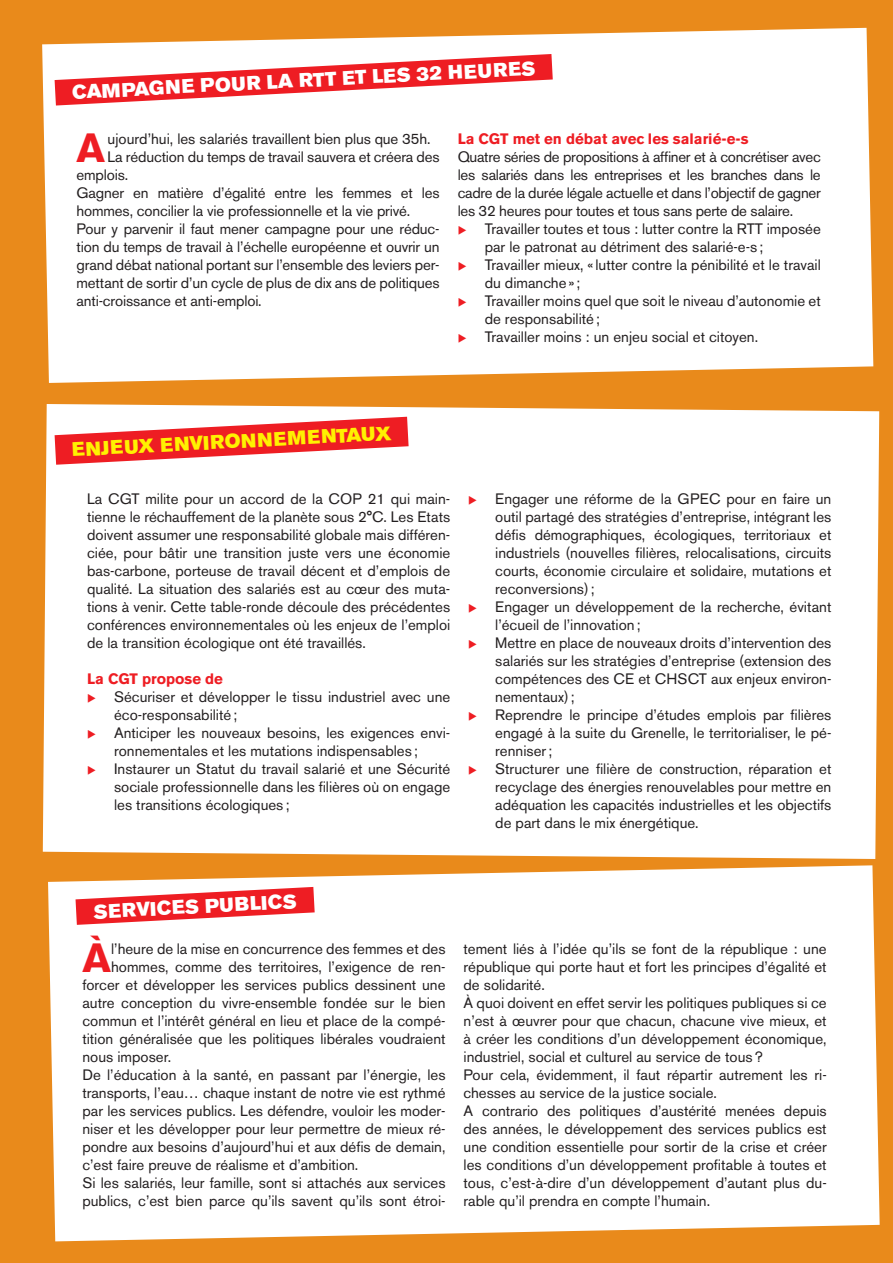
<style>
.page{position:relative;width:893px;height:1263px;background:#e98a1b}
.page>*{position:absolute;margin:0;border:0;box-sizing:border-box;transform-origin:0 0}
.t1{font:700 40.5px "Akzidenz Grotesk BE";color:#ee1d23}
.t2{font:19.5px "Akzidenz Grotesk BE Super";color:#fff}
.t3{font:19.5px "Akzidenz Grotesk BE Super";color:#fff101}
.t4{font:15px/18px "Akzidenz Grotesk BE";color:#231f20;text-align:justify}
.t5{font:700 15px "Akzidenz Grotesk BE";color:#ee1d23}
.s1{color:#ee1d23}
</style>
<div class="page">
<div style="left:42px;top:28px;width:831px;height:355px;background:#fff"></div>
<div style="left:43px;top:404px;width:836px;height:455px;background:#fff"></div>
<svg style="left:55px;top:54px;width:498px;height:52px"></svg>
<svg style="left:55px;top:417px;width:354px;height:48px"></svg>
<div style="left:48px;top:865px;width:832px;height:376px;background:#fff"></div>
<svg style="left:76px;top:887px;width:239px;height:38px"></svg>
<h2 class="t2" style="left:71px;top:81px;width:466px;rotate:-3deg">CAMPAGNE POUR LA RTT ET LES 32 HEURES</h2>
<h1 class="t1" style="left:77px;top:124px;width:30px">A</h1>
<p class="t4" style="left:108px;top:130px;width:324px">ujourd’hui, les salariés travaillent bien plus que 35h.</p>
<p class="t4" style="left:108px;top:148px;width:333px">La réduction du temps de travail sauvera et créera des</p>
<p class="t4" style="left:77px;top:166px;width:53px">emplois.</p>
<p class="t4" style="left:77px;top:184px;width:365px">Gagner en matière d’égalité entre les femmes et les</p>
<p class="t4" style="left:77px;top:202px;width:335px">hommes, concilier la vie professionnelle et la vie privé.</p>
<p class="t4" style="left:77px;top:220px;width:365px">Pour y parvenir il faut mener campagne pour une réduc-</p>
<p class="t4" style="left:77px;top:238px;width:365px">tion du temps de travail à l’échelle européenne et ouvrir un</p>
<p class="t4" style="left:77px;top:256px;width:365px">grand débat national portant sur l’ensemble des leviers per-</p>
<p class="t4" style="left:77px;top:274px;width:365px">mettant de sortir d’un cycle de plus de dix ans de politiques</p>
<p class="t4" style="left:77px;top:292px;width:187px">anti-croissance et anti-emploi.</p>
<p class="t5" style="left:458px;top:130px;width:292px">La CGT met en débat avec les salarié-e-s</p>
<p class="t4" style="left:458px;top:148px;width:365px">Quatre séries de propositions à affiner et à concrétiser avec les salariés dans les entreprises et les branches dans le cadre de la durée légale actuelle et dans l’objectif de gagner les 32 heures pour toutes et tous sans perte de salaire.</p>
<p class="t4" style="left:485px;top:220px;width:338px;text-indent:-27px"><span class="s1">◆</span> Travailler toutes et tous : lutter contre la RTT imposée par le patronat au détriment des salarié-e-s ;</p>
<p class="t4" style="left:485px;top:256px;width:338px;text-indent:-27px"><span class="s1">◆</span> Travailler mieux, «lutter contre la pénibilité et le travail du dimanche»;</p>
<p class="t4" style="left:485px;top:292px;width:338px;text-indent:-27px"><span class="s1">◆</span> Travailler moins quel que soit le niveau d’autonomie et de responsabilité;</p>
<p class="t4" style="left:458px;top:328px;width:302px"><span class="s1">◆</span> Travailler moins : un enjeu social et citoyen.</p>
<h2 class="t3" style="left:71px;top:438px;width:321px;rotate:-3deg">ENJEUX ENVIRONNEMENTAUX</h2>
<p class="t4" style="left:87px;top:490px;width:365px">La CGT milite pour un accord de la COP 21 qui main&shy;tienne le réchauffement de la planète sous 2°C. Les Etats doivent assumer une responsabilité globale mais différen&shy;ciée, pour bâtir une transition juste vers une économie bas-carbone, porteuse de travail décent et d’emplois de qualité. La situation des salariés est au cœur des muta&shy;tions à venir. Cette table-ronde découle des précédentes conférences environnementales où les enjeux de l’emploi de la transition écologique ont été travaillés.</p>
<p class="t5" style="left:87px;top:670px;width:137px">La CGT propose de</p>
<p class="t4" style="left:114px;top:688px;width:338px;text-indent:-27px"><span class="s1">◆</span> Sécuriser et développer le tissu industriel avec une éco-responsabilité;</p>
<p class="t4" style="left:87px;top:724px;width:365px;text-align:center"><span class="s1">◆</span> Anticiper les nouveaux besoins, les exigences envi&shy;ronnementales et les mutations indispensables ;</p>
<p class="t4" style="left:114px;top:760px;width:338px;text-indent:-27px"><span class="s1">◆</span> Instaurer un Statut du travail salarié et une Sécurité sociale professionnelle dans les filières où on engage les transitions écologiques ;</p>
<p class="t4" style="left:495px;top:490px;width:338px;text-indent:-27px"><span class="s1">◆</span> Engager une réforme de la GPEC pour en faire un outil partagé des stratégies d’entreprise, intégrant les défis démographiques, écologiques, territoriaux et industriels (nouvelles filières, relocalisations, circuits courts, économie circulaire et solidaire, mutations et reconversions);</p>
<p class="t4" style="left:495px;top:598px;width:338px;text-indent:-27px"><span class="s1">◆</span> Engager un développement de la recherche, évitant l’écueil de l’innovation;</p>
<p class="t4" style="left:495px;top:634px;width:338px;text-indent:-27px"><span class="s1">◆</span> Mettre en place de nouveaux droits d’intervention des salariés sur les stratégies d’entreprise (extension des compétences des CE et CHSCT aux enjeux environ&shy;nementaux);</p>
<p class="t4" style="left:495px;top:706px;width:338px;text-indent:-27px"><span class="s1">◆</span> Reprendre le principe d’études emplois par filières engagé à la suite du Grenelle, le territorialiser, le pé&shy;renniser;</p>
<p class="t4" style="left:495px;top:760px;width:338px;text-indent:-27px"><span class="s1">◆</span> Structurer une filière de construction, réparation et recyclage des énergies renouvelables pour mettre en adéquation les capacités industrielles et les objectifs de part dans le mix énergétique.</p>
<h2 class="t2" style="left:93px;top:900px;width:205px;rotate:-3deg">SERVICES PUBLICS</h2>
<h1 class="t1" style="left:82px;top:934px;width:30px">À</h1>
<p class="t4" style="left:111px;top:940px;width:336px">l’heure de la mise en concurrence des femmes et des</p>
<p class="t4" style="left:111px;top:958px;width:336px">hommes, comme des territoires, l’exigence de ren-</p>
<p class="t4" style="left:82px;top:976px;width:365px">forcer et développer les services publics dessinent une</p>
<p class="t4" style="left:82px;top:994px;width:365px">autre conception du vivre-ensemble fondée sur le bien</p>
<p class="t4" style="left:82px;top:1012px;width:365px">commun et l’intérêt général en lieu et place de la compé-</p>
<p class="t4" style="left:82px;top:1030px;width:365px">tition généralisée que les politiques libérales voudraient</p>
<p class="t4" style="left:82px;top:1048px;width:90px">nous imposer.</p>
<p class="t4" style="left:82px;top:1066px;width:365px">De l’éducation à la santé, en passant par l’énergie, les</p>
<p class="t4" style="left:82px;top:1084px;width:365px">transports, l’eau… chaque instant de notre vie est rythmé</p>
<p class="t4" style="left:82px;top:1102px;width:365px">par les services publics. Les défendre, vouloir les moder-</p>
<p class="t4" style="left:82px;top:1120px;width:365px">niser et les développer pour leur permettre de mieux ré-</p>
<p class="t4" style="left:82px;top:1138px;width:365px">pondre aux besoins d’aujourd’hui et aux défis de demain,</p>
<p class="t4" style="left:82px;top:1156px;width:277px">c’est faire preuve de réalisme et d’ambition.</p>
<p class="t4" style="left:82px;top:1174px;width:365px">Si les salariés, leur famille, sont si attachés aux services</p>
<p class="t4" style="left:82px;top:1192px;width:365px">publics, c’est bien parce qu’ils savent qu’ils sont étroi-</p>
<p class="t4" style="left:464px;top:940px;width:365px;text-align:left">tement liés à l’idée qu’ils se font de la république : une république qui porte haut et fort les principes d’égalité et de solidarité.<br>À quoi doivent en effet servir les politiques publiques si ce n’est à œuvrer pour que chacun, chacune vive mieux, et à créer les conditions d’un développement économique, industriel, social et culturel au service de tous?<br>Pour cela, évidemment, il faut répartir autrement les ri&shy;chesses au service de la justice sociale.<br>A contrario des politiques d’austérité menées depuis des années, le développement des services publics est une condition essentielle pour sortir de la crise et créer les conditions d’un développement profitable à toutes et tous, c’est-à-dire d’un développement d’autant plus du&shy;rable qu’il prendra en compte l’humain.</p>
</div>
